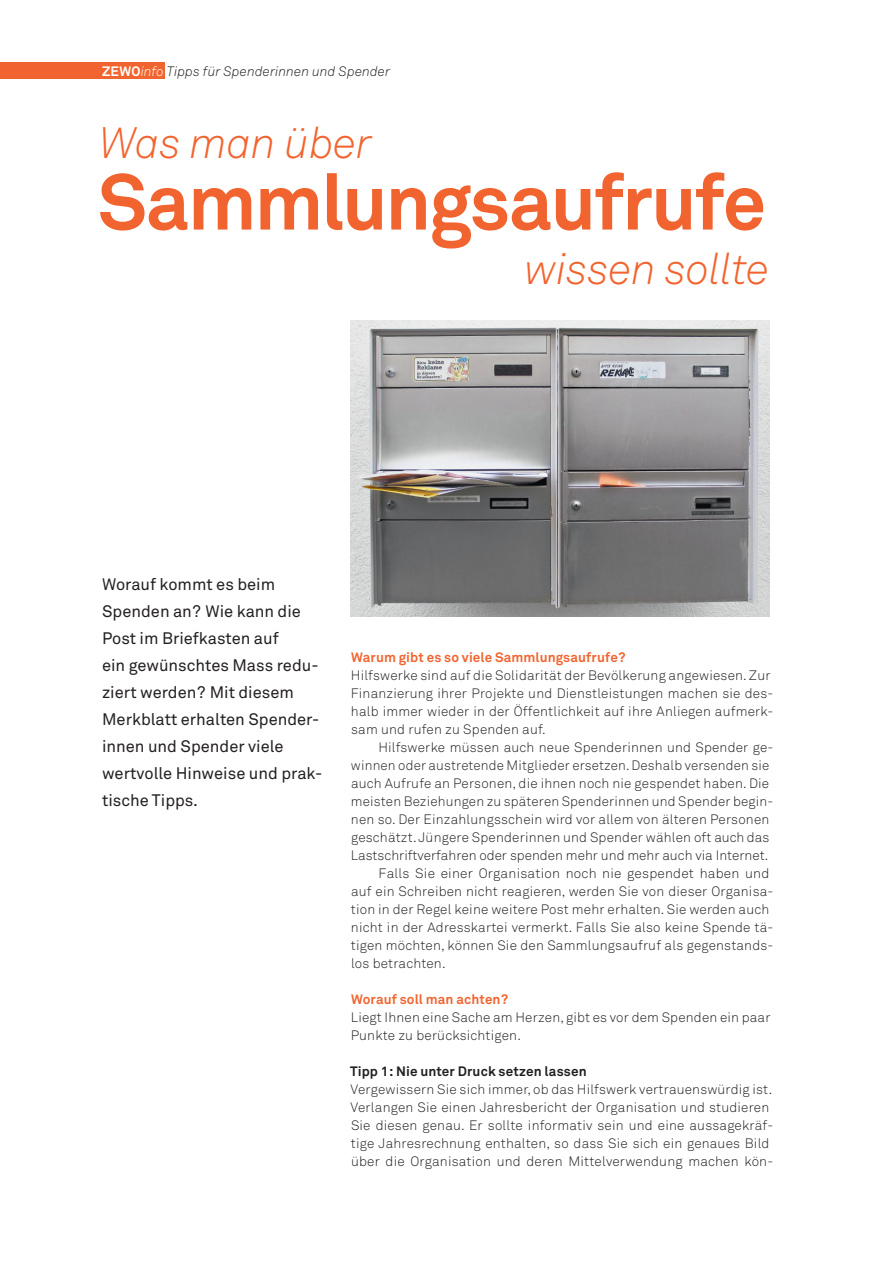
<style>
.page{position:relative;width:893px;height:1263px;background:#fff}
.page>*{position:absolute;margin:0;border:0;box-sizing:border-box;transform-origin:0 0}
.t1{font:700 78px "Akkurat Std";letter-spacing:-.03em;color:#f2642f}
.t2{font:italic 300 43.5px "Akkurat Std";letter-spacing:-.01em;color:#f2642f}
.t3{font:16.5px/27px "Akkurat Std";color:#231f20}
.t4{font:300 13.5px/18px "Akkurat Std";letter-spacing:.015em;color:#231f20}
.t5{font:700 13.5px "Akkurat Std";letter-spacing:.01em;color:#f2642f}
.t6{font:italic 300 13.5px "Akkurat Std";letter-spacing:.005em;color:#231f20}
.t7{font:700 13.5px "Akkurat Std";letter-spacing:.01em;color:#231f20}
.s1{font-weight:700;font-style:normal;color:#fff}
.s2{color:#fff}
</style>
<div class="page">
<div style="left:0;top:63px;width:164px;height:16px;background:#f2642f"></div>
<img style="left:351px;top:320px;width:418px;height:297px">
<p class="t6" style="left:102px;top:64px;width:290px"><span class="s1">ZEWO</span><span class="s2">info</span> Tipps für Spenderinnen und Spender</p>
<h2 class="t2" style="left:99px;top:117px;width:275px">Was man über</h2>
<h1 class="t1" style="left:98px;top:154px;width:670px">Sammlungsaufrufe</h1>
<h2 class="t2" style="left:524px;top:243px;width:247px">wissen sollte</h2>
<p class="t3" style="left:102px;top:571px;width:222px">Worauf kommt es beim<br>Spenden an? Wie kann die<br>Post im Briefkasten auf<br>ein gewünschtes Mass redu&shy;ziert werden? Mit diesem<br>Merkblatt erhalten Spender&shy;innen und Spender viele wertvolle Hinweise und prak&shy;tische Tipps.</p>
<p class="t5" style="left:351px;top:648px;width:276px">Warum gibt es so viele Sammlungsaufrufe?</p>
<p class="t4" style="left:351px;top:666px;width:424px">Hilfswerke sind auf die Solidarität der Bevölkerung angewiesen. Zur Finanzierung ihrer Projekte und Dienstleistungen machen sie des&shy;halb immer wieder in der Öffentlichkeit auf ihre Anliegen aufmerk&shy;sam und rufen zu Spenden auf.</p>
<p class="t4" style="left:378px;top:738px;width:397px">Hilfswerke müssen auch neue Spenderinnen und Spender ge-</p>
<p class="t4" style="left:351px;top:756px;width:420px">winnen oder austretende Mitglieder ersetzen. Deshalb versenden sie</p>
<p class="t4" style="left:351px;top:774px;width:420px">auch Aufrufe an Personen, die ihnen noch nie gespendet haben. Die</p>
<p class="t4" style="left:351px;top:792px;width:424px">meisten Beziehungen zu späteren Spenderinnen und Spender begin-</p>
<p class="t4" style="left:351px;top:810px;width:420px">nen so. Der Einzahlungsschein wird vor allem von älteren Personen</p>
<p class="t4" style="left:351px;top:828px;width:420px">geschätzt. Jüngere Spenderinnen und Spender wählen oft auch das</p>
<p class="t4" style="left:351px;top:846px;width:419px">Lastschriftverfahren oder spenden mehr und mehr auch via Internet.</p>
<p class="t4" style="left:379px;top:864px;width:392px">Falls Sie einer Organisation noch nie gespendet haben und</p>
<p class="t4" style="left:351px;top:882px;width:424px">auf ein Schreiben nicht reagieren, werden Sie von dieser Organisa-</p>
<p class="t4" style="left:351px;top:900px;width:420px">tion in der Regel keine weitere Post mehr erhalten. Sie werden auch</p>
<p class="t4" style="left:351px;top:918px;width:424px">nicht in der Adresskartei vermerkt. Falls Sie also keine Spende tä-</p>
<p class="t4" style="left:351px;top:936px;width:424px">tigen möchten, können Sie den Sammlungsaufruf als gegenstands-</p>
<p class="t4" style="left:351px;top:954px;width:96px">los betrachten.</p>
<p class="t5" style="left:351px;top:990px;width:159px">Worauf soll man achten?</p>
<p class="t4" style="left:351px;top:1008px;width:421px">Liegt Ihnen eine Sache am Herzen, gibt es vor dem Spenden ein paar<br>Punkte zu berücksichtigen.</p>
<p class="t7" style="left:350px;top:1062px;width:238px">Tipp 1: Nie unter Druck setzen lassen</p>
<p class="t4" style="left:351px;top:1080px;width:424px">Vergewissern Sie sich immer, ob das Hilfswerk vertrauenswürdig ist.<br>Verlangen Sie einen Jahresbericht der Organisation und studieren Sie diesen genau. Er sollte informativ sein und eine aussagekräf&shy;tige Jahresrechnung enthalten, so dass Sie sich ein genaues Bild über die Organisation und deren Mittelverwendung machen kön-</p>
</div>
